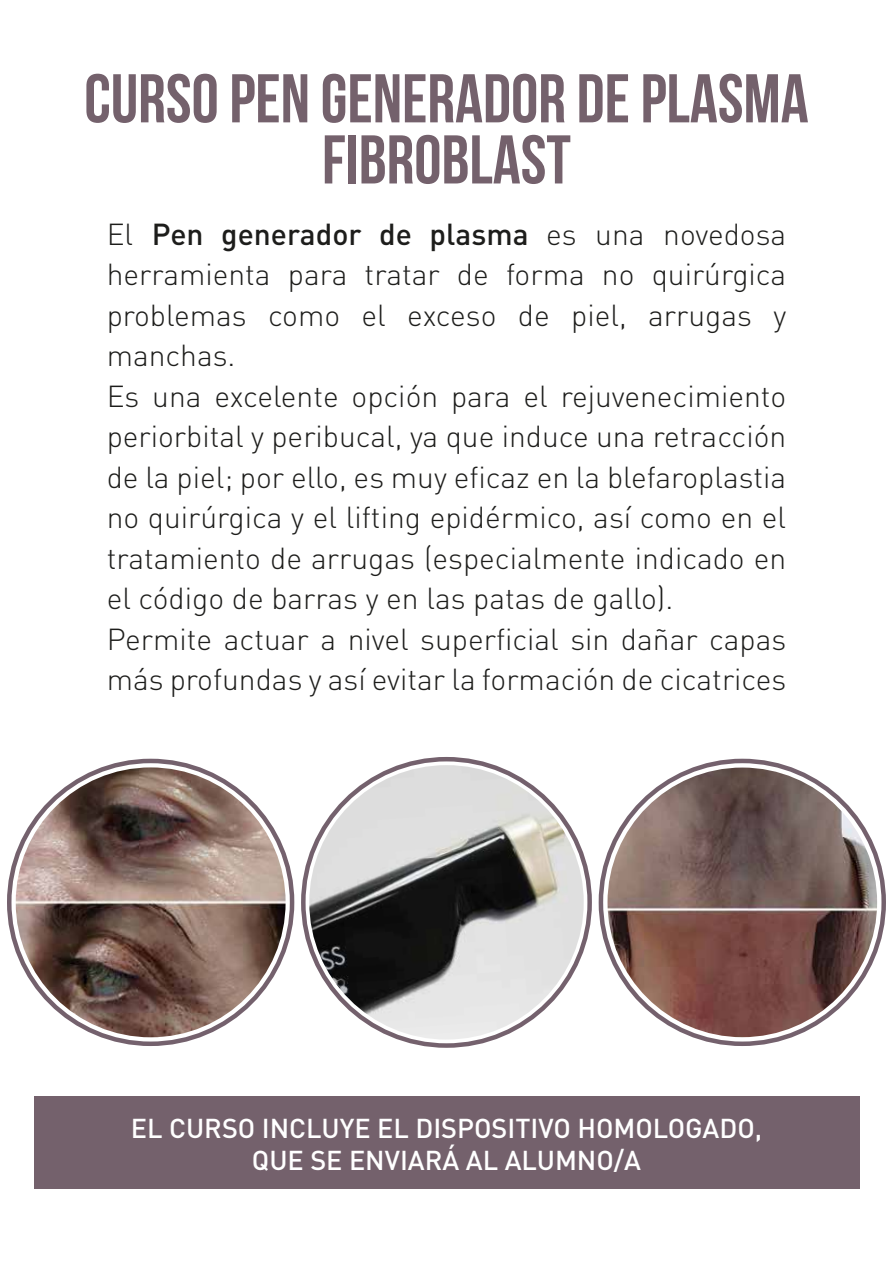
<style>
.page{position:relative;width:893px;height:1263px;background:#fff}
.page>*{position:absolute;margin:0;border:0;box-sizing:border-box;transform-origin:0 0}
.t1{font:68.7px/61.1px "Bebas Neue";color:#74616c;text-align:center}
.t2{font:300 30px/40.5px "DIN Pro";color:#1d1d1b}
.t3{font:500 27px/32.4px "DIN Pro";color:#fff;text-align:center}
.s1{font-weight:500}
</style>
<div class="page">
<div style="left:34px;top:1096px;width:825px;height:93px;background:#74616c"></div>
<svg style="left:303px;top:759px;width:287px;height:286px"></svg>
<img style="left:309px;top:765px;width:275px;height:274px;border-radius:137px">
<svg style="left:9px;top:761px;width:283px;height:283px"></svg>
<img style="left:16px;top:767px;width:270px;height:270px;border-radius:135px">
<svg style="left:601px;top:761px;width:283px;height:283px"></svg>
<img style="left:607px;top:767px;width:270px;height:270px;border-radius:135px">
<h1 class="t1" style="left:84px;top:67px;width:726px">CURSO PEN GENERADOR DE PLASMA<br>FIBROBLAST</h1>
<p class="t2" style="left:107px;top:213px;width:681px">El <span class="s1">Pen generador de plasma</span> es una novedosa herramienta para tratar de forma no quirúrgica problemas como el exceso de piel, arrugas y manchas.<br>Es una excelente opción para el rejuvenecimiento periorbital y peribucal, ya que induce una retracción de la piel; por ello, es muy eficaz en la blefaroplastia no quirúrgica y el lifting epidérmico, así como en el tratamiento de arrugas (especialmente indicado en el código de barras y en las patas de gallo).<br>Permite actuar a nivel superficial sin dañar capas más profundas y así evitar la formación de cicatrices</p>
<p class="t3" style="left:131px;top:1111px;width:633px">EL CURSO INCLUYE EL DISPOSITIVO HOMOLOGADO,<br>QUE SE ENVIARÁ AL ALUMNO/A</p>
</div>
